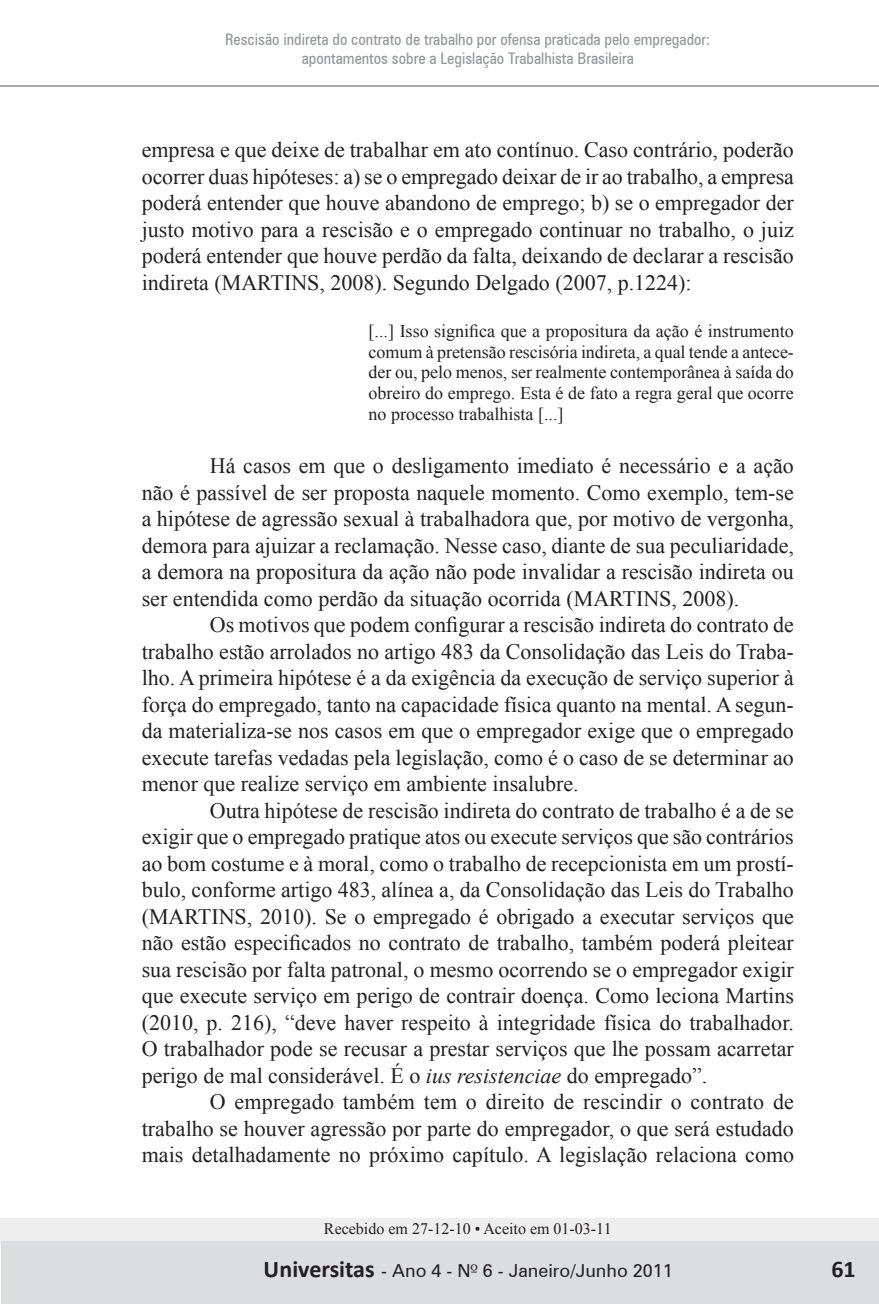
<style>
.page{position:relative;width:879px;height:1304px;background:#fff}
.page>*{position:absolute;margin:0;border:0;box-sizing:border-box;transform-origin:0 0}
.t1{font:700 24px "Calibri";color:#231f20}
.t2{font:22px/26.6px "Times New Roman";color:#231f20;text-align:justify}
.t3{font:18px/20.8px "Times New Roman";color:#231f20;text-align:justify}
.t4{font:18px "Zurich BT";color:#231f20}
.t5{font:condensed 16px/18.8px "Zurich BT";color:#939598;text-align:center}
.t6{font:16px "Times New Roman";color:#231f20}
.s1{font-style:italic}
.s2{font-family:"Zapf Humanist 601 BT"}
.s3{font-family:"Zurich BT";font-weight:400;font-size:18px}
</style>
<div class="page">
<div style="left:0;top:1218px;width:879px;height:27px;background:#eeeeef"></div>
<div style="left:1px;top:1242px;width:878px;height:62px;background:#dcdddf"></div>
<hr style="left:0;top:85px;width:879px;height:2px;background:#a8a9ad">
<p class="t5" style="left:225px;top:30px;width:486px">Rescisão indireta do contrato de trabalho por ofensa praticada pelo empregador: apontamentos sobre a Legislação Trabalhista Brasileira</p>
<p class="t2" style="left:142px;top:136px;width:653px">empresa e que deixe de trabalhar em ato contínuo. Caso contrário, poderão ocorrer duas hipóteses: a) se o empregado deixar de ir ao trabalho, a empresa poderá entender que houve abandono de emprego; b) se o empregador der justo motivo para a rescisão e o empregado continuar no trabalho, o juiz poderá entender que houve perdão da falta, deixando de declarar a rescisão indireta (MARTINS, 2008). Segundo Delgado (2007, p.1224):</p>
<p class="t3" style="left:369px;top:320px;width:427px">[...] Isso significa que a propositura da ação é instrumento comum à pretensão rescisória indireta, a qual tende a antece&shy;der ou, pelo menos, ser realmente contemporânea à saída do obreiro do emprego. Esta é de fato a regra geral que ocorre no processo trabalhista [...]</p>
<p class="t2" style="left:142px;top:452px;width:654px;text-indent:68px">Há casos em que o desligamento imediato é necessário e a ação não é passível de ser proposta naquele momento. Como exemplo, tem-se a hipótese de agressão sexual à trabalhadora que, por motivo de vergonha, demora para ajuizar a reclamação. Nesse caso, diante de sua peculiaridade, a demora na propositura da ação não pode invalidar a rescisão indireta ou ser entendida como perdão da situação ocorrida (MARTINS, 2008).</p>
<p class="t2" style="left:142px;top:611px;width:653px;text-indent:68px">Os motivos que podem configurar a rescisão indireta do contrato de trabalho estão arrolados no artigo 483 da Consolidação das Leis do Traba&shy;lho. A primeira hipótese é a da exigência da execução de serviço superior à força do empregado, tanto na capacidade física quanto na mental. A segun&shy;da materializa-se nos casos em que o empregador exige que o empregado execute tarefas vedadas pela legislação, como é o caso de se determinar ao menor que realize serviço em ambiente insalubre.</p>
<p class="t2" style="left:142px;top:797px;width:654px;text-indent:68px">Outra hipótese de rescisão indireta do contrato de trabalho é a de se exigir que o empregado pratique atos ou execute serviços que são contrários ao bom costume e à moral, como o trabalho de recepcionista em um prostí&shy;bulo, conforme artigo 483, alínea a, da Consolidação das Leis do Trabalho (MARTINS, 2010). Se o empregado é obrigado a executar serviços que não estão especificados no contrato de trabalho, também poderá pleitear sua rescisão por falta patronal, o mesmo ocorrendo se o empregador exigir que execute serviço em perigo de contrair doença. Como leciona Martins (2010, p. 216), “deve haver respeito à integridade física do trabalhador.<br>O trabalhador pode se recusar a prestar serviços que lhe possam acarretar perigo de mal considerável. É o <span class="s1">ius resistenciae</span> do empregado”.</p>
<p class="t2" style="left:142px;top:1088px;width:654px;text-indent:68px">O empregado também tem o direito de rescindir o contrato de trabalho se houver agressão por parte do empregador, o que será estudado mais detalhadamente no próximo capítulo. A legislação relaciona como</p>
<p class="t6" style="left:324px;top:1218px;width:289px">Recebido em 27-12-10 • Aceito em 01-03-11</p>
<p class="t4" style="left:470px;top:1260px;width:204px"><span class="s2">º</span> 6 - Janeiro/Junho 2011</p>
<p class="t1" style="left:832px;top:1253px;width:26px">61</p>
<p class="t1" style="left:254px;top:1254px;width:113px">UUniversitas</p>
<p class="t1" style="left:279px;top:1254px;width:184px">niversitas<span class="s3">- Ano 2 - N</span></p>
<p class="t4" style="left:381px;top:1260px;width:302px">- Ano 4 - N<span class="s2">º</span> 3 - Julho/Dezembro 2009</p>
</div>
